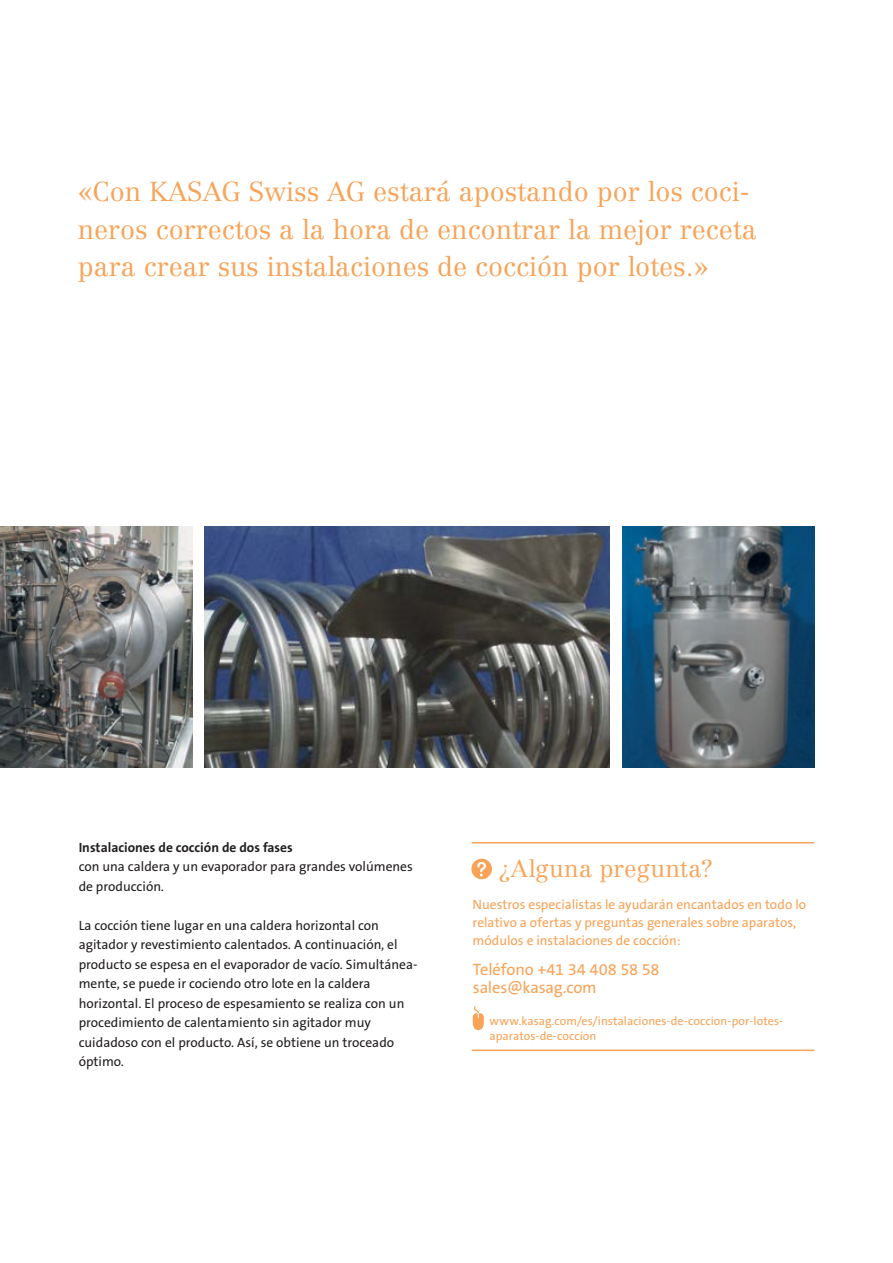
<style>
.page{position:relative;width:893px;height:1263px;background:#fff}
.page>*{position:absolute;margin:0;border:0;box-sizing:border-box;transform-origin:0 0}
.t1{font:300 27px/37.5px "Centennial";color:#f8a357}
.t2{font:300 24px "Centennial";letter-spacing:.015em;color:#f8a357}
.t3{font:16.5px/18px "The Sans B W5 Plain";letter-spacing:-.005em;color:#f8a357}
.t4{font:13.5px/19.5px "The Sans B W5 Plain";color:#231f20}
.t5{font:13.5px/18px "The Sans B W5 Plain";color:#f8a357}
.t6{font:700 13.5px "The Sans B W7";color:#231f20}
.t7{font:12px/15px "The Sans B W5 Plain";letter-spacing:.005em;color:#f8a357}
</style>
<div class="page">
<hr style="left:472px;top:842px;width:342px;height:1px;background:#f8a357">
<hr style="left:472px;top:1049px;width:342px;height:2px;background:#f8a357">
<svg style="left:471px;top:859px;width:21px;height:20px"></svg>
<svg style="left:473px;top:1006px;width:11px;height:24px"></svg>
<img style="left:0;top:526px;width:192px;height:241px">
<img style="left:622px;top:526px;width:192px;height:241px">
<img style="left:204px;top:526px;width:405px;height:241px">
<h1 class="t1" style="left:78px;top:173px;width:680px">«Con KASAG Swiss AG estará apostando por los coci&shy;neros correctos a la hora de encontrar la mejor receta para crear sus instalaciones de cocción por lotes.»</h1>
<p class="t6" style="left:79px;top:839px;width:216px">Instalaciones de cocción de dos fases</p>
<p class="t4" style="left:79px;top:857px;width:336px">con una caldera y un evaporador para grandes volúmenes de producción.</p>
<p class="t4" style="left:79px;top:916px;width:340px">La cocción tiene lugar en una caldera horizontal con agitador y revestimiento calentados. A continuación, el producto se espesa en el evaporador de vacío. Simultánea&shy;mente, se puede ir cociendo otro lote en la caldera horizontal. El proceso de espesamiento se realiza con un procedimiento de calentamiento sin agitador muy cuidadoso con el producto. Así, se obtiene un troceado óptimo.</p>
<h2 class="t2" style="left:498px;top:854px;width:217px">¿Alguna pregunta?</h2>
<p class="t5" style="left:473px;top:895px;width:335px">Nuestros especialistas le ayudarán encantados en todo lo relativo a ofertas y preguntas generales sobre aparatos, módulos e instalaciones de cocción:</p>
<p class="t3" style="left:473px;top:961px;width:188px">Teléfono +41 34 408 58 58 sales@kasag.com</p>
<p class="t7" style="left:490px;top:1013px;width:295px">www.kasag.com/es/instalaciones-de-coccion-por-lotes&shy;aparatos-de-coccion</p>
</div>
